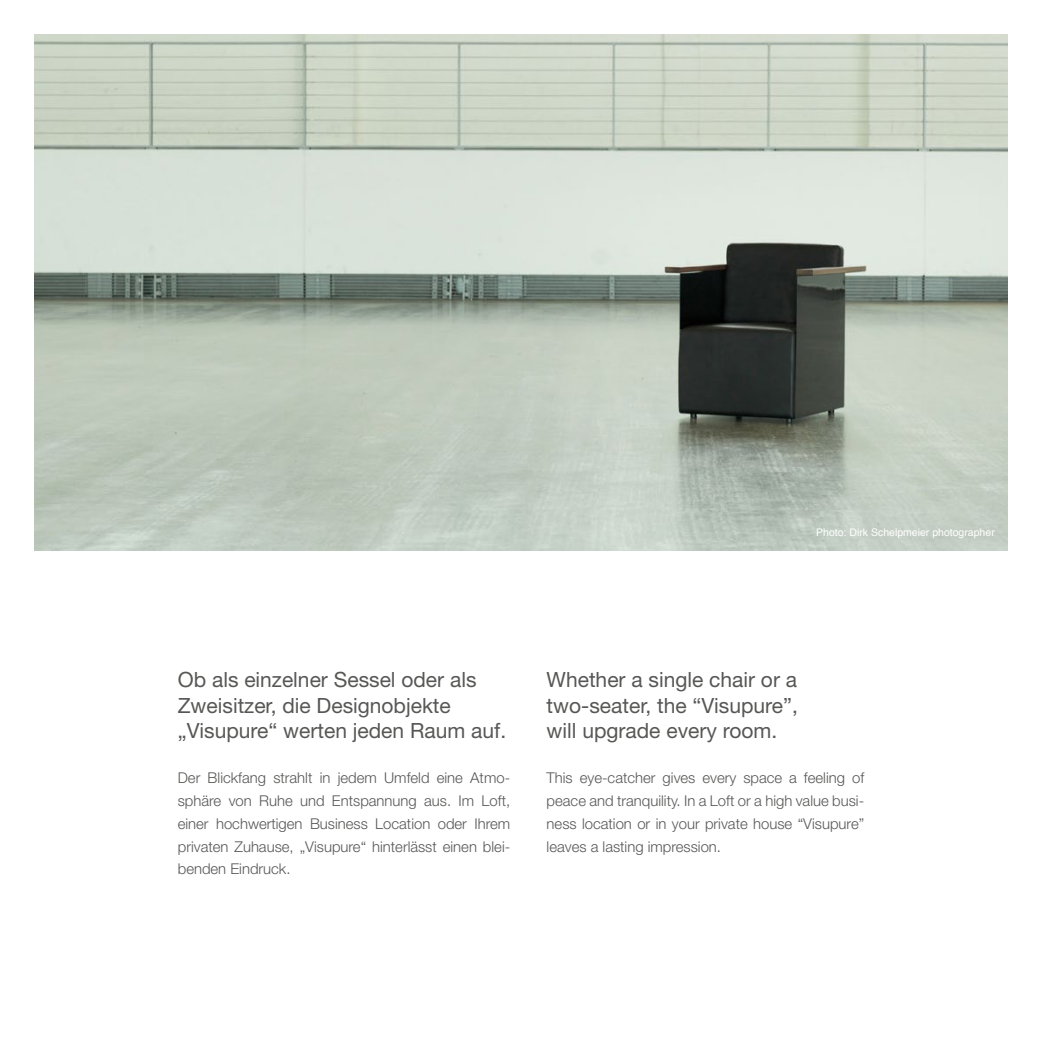
<style>
.page{position:relative;width:1042px;height:1042px;background:#fff}
.page>*{position:absolute;margin:0;border:0;box-sizing:border-box;transform-origin:0 0}
.t1{font:21px/25.2px "Helvetica Neue LT Std";color:#575756}
.t2{font:300 14.88px/22.8px "Helvetica Neue LT Std";color:#575756;text-align:justify}
.t3{font:10.5px "Helvetica";color:#fff}
</style>
<div class="page">
<img style="left:35px;top:35px;width:972px;height:516px">
<p class="t3" style="left:816px;top:524px;width:180px">Photo: Dirk Schelpmeier photographer</p>
<h1 class="t1" style="left:178px;top:667px;width:330px">Ob als einzelner Sessel oder als<br>Zweisitzer, die Designobjekte „Visupure“ werten jeden Raum auf.</h1>
<p class="t2" style="left:178px;top:766px;width:334px">Der Blickfang strahlt in jedem Umfeld eine Atmo&shy;sphäre von Ruhe und Entspannung aus. Im Loft, einer hochwertigen Business Location oder Ihrem privaten Zuhause, „Visupure“ hinterlässt einen blei&shy;benden Eindruck.</p>
<h1 class="t1" style="left:546px;top:667px;width:253px;text-align:justify">Whether a single chair or a two-seater, the “Visupure”, will upgrade every room.</h1>
<p class="t2" style="left:546px;top:766px;width:319px">This eye-catcher gives every space a feeling of peace and tranquility. In a Loft or a high value busi&shy;ness location or in your private house “Visupure” leaves a lasting impression.</p>
</div>
